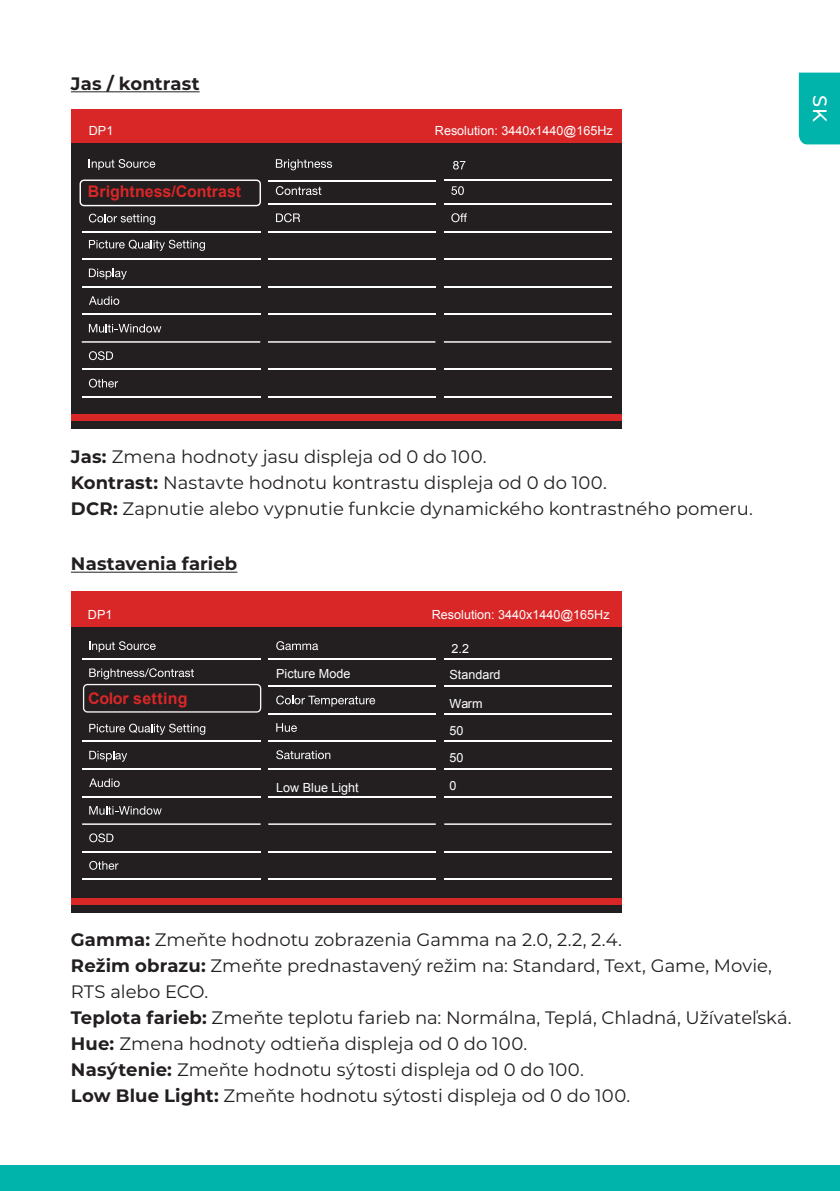
<style>
.page{position:relative;width:840px;height:1191px;background:#fff}
.page>*{position:absolute;margin:0;border:0;box-sizing:border-box;transform-origin:0 0}
.t1{font:500 19.4px "Montserrat";color:#fff}
.t2{font:18px/26px "Montserrat";color:#231f20}
.t3{font:700 18px "Montserrat";letter-spacing:.005em;color:#231f20}
.t4{font:700 16px "Arial";color:#d92728}
.t5{font:12.6px/26.8px "Arial";color:#fff}
.s1{font-weight:700}
</style>
<div class="page">
<div style="left:0;top:1165px;width:839px;height:26px;background:#00b4ac"></div>
<hr style="left:71px;top:91px;width:128px;height:1px;background:#231f20">
<div style="left:71px;top:109px;width:550px;height:313px;background:#d92728"></div>
<div style="left:71px;top:143px;width:550px;height:271px;background:#231f20"></div>
<hr style="left:82px;top:231px;width:178px;height:1px;background:#fff">
<hr style="left:82px;top:258px;width:178px;height:2px;background:#fff">
<hr style="left:82px;top:286px;width:178px;height:1px;background:#fff">
<hr style="left:82px;top:314px;width:178px;height:1px;background:#fff">
<svg style="left:82px;top:341px;width:178px;height:2px"></svg>
<hr style="left:82px;top:369px;width:178px;height:1px;background:#fff">
<hr style="left:268px;top:203px;width:167px;height:2px;background:#fff">
<hr style="left:268px;top:180px;width:167px;height:2px;background:#fff">
<hr style="left:268px;top:231px;width:167px;height:1px;background:#fff">
<hr style="left:268px;top:258px;width:167px;height:2px;background:#fff">
<hr style="left:268px;top:286px;width:167px;height:1px;background:#fff">
<hr style="left:268px;top:314px;width:167px;height:1px;background:#fff">
<svg style="left:268px;top:341px;width:167px;height:2px"></svg>
<hr style="left:268px;top:369px;width:167px;height:1px;background:#fff">
<hr style="left:443px;top:203px;width:168px;height:2px;background:#fff">
<hr style="left:443px;top:180px;width:168px;height:1px;background:#fff">
<hr style="left:443px;top:231px;width:168px;height:1px;background:#fff">
<hr style="left:443px;top:258px;width:168px;height:2px;background:#fff">
<hr style="left:443px;top:286px;width:168px;height:1px;background:#fff">
<hr style="left:443px;top:314px;width:168px;height:1px;background:#fff">
<svg style="left:443px;top:341px;width:168px;height:2px"></svg>
<hr style="left:443px;top:369px;width:168px;height:1px;background:#fff">
<svg style="left:89px;top:159px;width:66px;height:11px"></svg>
<svg style="left:89px;top:214px;width:66px;height:11px"></svg>
<hr style="left:82px;top:396px;width:178px;height:2px;background:#fff">
<hr style="left:268px;top:396px;width:167px;height:2px;background:#fff">
<hr style="left:443px;top:396px;width:168px;height:2px;background:#fff">
<svg style="left:89px;top:269px;width:38px;height:10px"></svg>
<svg style="left:89px;top:296px;width:29px;height:9px"></svg>
<svg style="left:89px;top:324px;width:72px;height:8px"></svg>
<svg style="left:89px;top:351px;width:24px;height:9px"></svg>
<svg style="left:89px;top:379px;width:29px;height:8px"></svg>
<svg style="left:276px;top:159px;width:56px;height:11px"></svg>
<svg style="left:276px;top:186px;width:45px;height:9px"></svg>
<svg style="left:276px;top:213px;width:24px;height:9px"></svg>
<svg style="left:453px;top:161px;width:12px;height:8px"></svg>
<svg style="left:451px;top:186px;width:11px;height:9px"></svg>
<svg style="left:451px;top:213px;width:15px;height:9px"></svg>
<svg style="left:89px;top:240px;width:116px;height:11px"></svg>
<div style="left:71px;top:421px;width:550px;height:8px;background:#231f20"></div>
<div style="left:79px;top:179px;width:182px;height:27px;border:1px solid #fff;border-radius:4px"></div>
<hr style="left:71px;top:572px;width:166px;height:1px;background:#231f20">
<div style="left:72px;top:591px;width:549px;height:315px;background:#d92728"></div>
<div style="left:72px;top:627px;width:549px;height:270px;background:#231f20"></div>
<hr style="left:82px;top:658px;width:178px;height:1px;background:#fff">
<hr style="left:82px;top:740px;width:178px;height:2px;background:#fff">
<hr style="left:82px;top:768px;width:178px;height:1px;background:#fff">
<hr style="left:82px;top:796px;width:178px;height:1px;background:#fff">
<svg style="left:82px;top:823px;width:178px;height:2px"></svg>
<hr style="left:82px;top:851px;width:178px;height:1px;background:#fff">
<hr style="left:268px;top:685px;width:167px;height:2px;background:#fff">
<hr style="left:268px;top:658px;width:167px;height:1px;background:#fff">
<hr style="left:268px;top:713px;width:167px;height:1px;background:#fff">
<hr style="left:268px;top:740px;width:167px;height:2px;background:#fff">
<hr style="left:268px;top:768px;width:167px;height:1px;background:#fff">
<hr style="left:268px;top:796px;width:167px;height:1px;background:#fff">
<svg style="left:268px;top:823px;width:167px;height:2px"></svg>
<hr style="left:268px;top:851px;width:167px;height:1px;background:#fff">
<hr style="left:444px;top:658px;width:167px;height:1px;background:#fff">
<hr style="left:444px;top:685px;width:167px;height:1px;background:#fff">
<hr style="left:444px;top:713px;width:167px;height:1px;background:#fff">
<hr style="left:444px;top:740px;width:167px;height:2px;background:#fff">
<hr style="left:444px;top:768px;width:167px;height:1px;background:#fff">
<hr style="left:444px;top:796px;width:167px;height:1px;background:#fff">
<svg style="left:444px;top:823px;width:167px;height:2px"></svg>
<hr style="left:444px;top:851px;width:167px;height:1px;background:#fff">
<svg style="left:89px;top:641px;width:67px;height:11px"></svg>
<svg style="left:89px;top:668px;width:105px;height:11px"></svg>
<hr style="left:82px;top:878px;width:178px;height:2px;background:#fff">
<hr style="left:268px;top:878px;width:167px;height:2px;background:#fff">
<hr style="left:444px;top:878px;width:167px;height:2px;background:#fff">
<svg style="left:89px;top:751px;width:38px;height:10px"></svg>
<svg style="left:89px;top:778px;width:29px;height:9px"></svg>
<svg style="left:89px;top:806px;width:73px;height:8px"></svg>
<svg style="left:89px;top:833px;width:24px;height:9px"></svg>
<svg style="left:89px;top:861px;width:29px;height:8px"></svg>
<svg style="left:276px;top:641px;width:42px;height:9px"></svg>
<div style="left:83px;top:684px;width:178px;height:28px;border:1px solid #faf5f5;border-radius:4px"></div>
<svg style="left:276px;top:695px;width:99px;height:11px"></svg>
<svg style="left:276px;top:723px;width:21px;height:9px"></svg>
<svg style="left:276px;top:750px;width:54px;height:9px"></svg>
<svg style="left:89px;top:723px;width:116px;height:12px"></svg>
<div style="left:72px;top:905px;width:549px;height:8px;background:#231f20"></div>
<div style="left:798px;top:73px;width:41px;height:71px;background:#00b4ac"></div>
<p class="t3" style="left:71px;top:71px;width:130px">Jas / kontrast</p>
<p class="t5" style="left:89px;top:117px;width:26px">DP1</p>
<p class="t5" style="left:434px;top:117px;width:179px">Resolution: 3440x1440@165Hz</p>
<p class="t4" style="left:88px;top:181px;width:155px">Brightness/Contrast</p>
<p class="t1" style="left:833px;top:95px;width:28px;rotate:90deg">SK</p>
<p class="t2" style="left:71px;top:443px;width:417px"><span class="s1">Jas:</span> Zmena hodnoty jasu displeja od 0 do 100.</p>
<p class="t2" style="left:71px;top:469px;width:537px"><span class="s1">Kontrast:</span> Nastavte hodnotu kontrastu displeja od 0 do 100.</p>
<p class="t2" style="left:71px;top:495px;width:683px"><span class="s1">DCR:</span> Zapnutie alebo vypnutie funkcie dynamického kontrastného pomeru.</p>
<p class="t3" style="left:71px;top:551px;width:168px">Nastavenia farieb</p>
<p class="t5" style="left:88px;top:601px;width:26px">DP1</p>
<p class="t5" style="left:431px;top:601px;width:179px">Resolution: 3440x1440@165Hz</p>
<p class="t4" style="left:88px;top:687px;width:101px">Color setting</p>
<p class="t5" style="left:276px;top:660px;width:76px">Picture Mode</p>
<p class="t5" style="left:276px;top:774px;width:84px">Low Blue Light</p>
<p class="t5" style="left:449px;top:636px;width:53px;line-height:25.2px">2.2<br>Standard</p>
<p class="t5" style="left:449px;top:690px;width:35px">Warm<br>50<br>50</p>
<p class="t5" style="left:449px;top:772px;width:8px">0</p>
<p class="t2" style="left:71px;top:925px;width:552px"><span class="s1">Gamma:</span> Zmeňte hodnotu zobrazenia Gamma na 2.0, 2.2, 2.4.</p>
<p class="t2" style="left:71px;top:951px;width:702px"><span class="s1">Režim obrazu:</span> Zmeňte prednastavený režim na: Standard, Text, Game, Movie,<br>RTS alebo ECO.</p>
<p class="t2" style="left:71px;top:1003px;width:722px"><span class="s1">Teplota farieb:</span> Zmeňte teplotu farieb na: Normálna, Teplá, Chladná, Užívateľská.</p>
<p class="t2" style="left:71px;top:1029px;width:457px"><span class="s1">Hue:</span> Zmena hodnoty odtieňa displeja od 0 do 100.</p>
<p class="t2" style="left:71px;top:1055px;width:514px"><span class="s1">Nasýtenie:</span> Zmeňte hodnotu sýtosti displeja od 0 do 100.</p>
<p class="t2" style="left:71px;top:1081px;width:560px"><span class="s1">Low Blue Light:</span> Zmeňte hodnotu sýtosti displeja od 0 do 100.</p>
</div>
